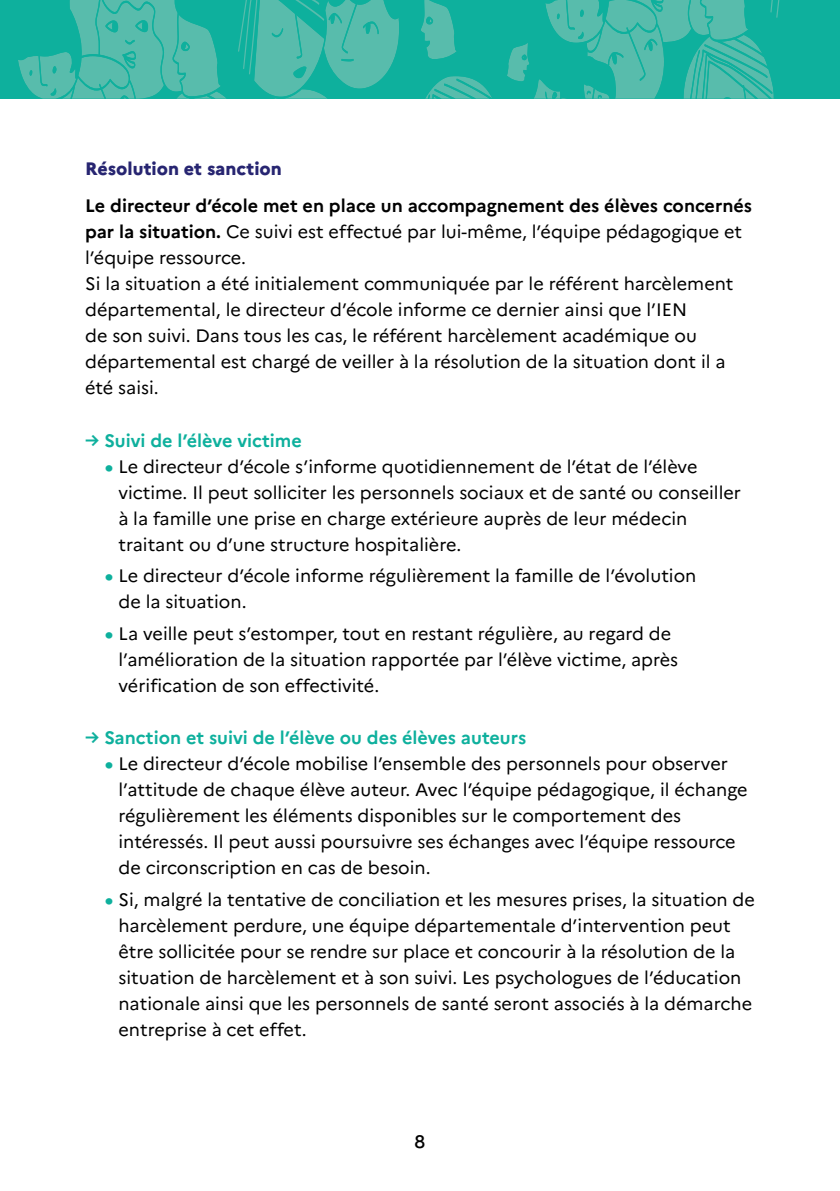
<style>
.page{position:relative;width:840px;height:1191px;background:#fff}
.page>*{position:absolute;margin:0;border:0;box-sizing:border-box;transform-origin:0 0}
.t1{font:18px/26px "Marianne";color:#000}
.t2{font:700 18px "Marianne";color:#0eb09d}
.t3{font:800 18px "Marianne";color:#272571}
.t4{font:500 18px "Marianne";color:#000}
.s1{font-weight:700}
.s2{font-weight:800;color:#0eb09d}
</style>
<div class="page">
<div style="left:0;top:0;width:839px;height:99px;background:#0eb09d"></div>
<svg style="left:18px;top:0;width:381px;height:99px"></svg>
<svg style="left:421px;top:0;width:359px;height:99px"></svg>
<p class="t3" style="left:85px;top:158px;width:198px">Résolution et sanction</p>
<p class="t1" style="left:85px;top:193px;width:668px"><span class="s1">Le directeur d’école met en place un accompagnement des élèves concernés par la situation.</span> Ce suivi est effectué par lui-même, l’équipe pédagogique et l’équipe ressource.<br>Si la situation a été initialement communiquée par le référent harcèlement départemental, le directeur d’école informe ce dernier ainsi que l’IEN<br>de son suivi. Dans tous les cas, le référent harcèlement académique ou départemental est chargé de veiller à la résolution de la situation dont il a été saisi.</p>
<p class="t2" style="left:85px;top:429px;width:218px">→ Suivi de l’élève victime</p>
<p class="t1" style="left:118px;top:453px;width:623px;text-indent:-13px"><span class="s2">•</span> Le directeur d’école s’informe quotidiennement de l’état de l’élève victime. Il peut solliciter les personnels sociaux et de santé ou conseiller à la famille une prise en charge extérieure auprès de leur médecin traitant ou d’une structure hospitalière.</p>
<p class="t1" style="left:118px;top:563px;width:579px;text-indent:-13px"><span class="s2">•</span> Le directeur d’école informe régulièrement la famille de l’évolution de la situation.</p>
<p class="t1" style="left:118px;top:620px;width:561px;text-indent:-13px"><span class="s2">•</span> La veille peut s’estomper, tout en restant régulière, au regard de l’amélioration de la situation rapportée par l’élève victime, après vérification de son effectivité.</p>
<p class="t2" style="left:85px;top:726px;width:442px">→ Sanction et suivi de l’élève ou des élèves auteurs</p>
<p class="t1" style="left:118px;top:750px;width:630px;text-indent:-13px"><span class="s2">•</span> Le directeur d’école mobilise l’ensemble des personnels pour observer l’attitude de chaque élève auteur. Avec l’équipe pédagogique, il échange régulièrement les éléments disponibles sur le comportement des intéressés. Il peut aussi poursuivre ses échanges avec l’équipe ressource de circonscription en cas de besoin.</p>
<p class="t1" style="left:118px;top:886px;width:637px;text-indent:-13px"><span class="s2">•</span> Si, malgré la tentative de conciliation et les mesures prises, la situation de harcèlement perdure, une équipe départementale d’intervention peut être sollicitée pour se rendre sur place et concourir à la résolution de la situation de harcèlement et à son suivi. Les psychologues de l’éducation nationale ainsi que les personnels de santé seront associés à la démarche entreprise à cet effet.</p>
<p class="t4" style="left:414px;top:1130px;width:12px">8</p>
</div>
